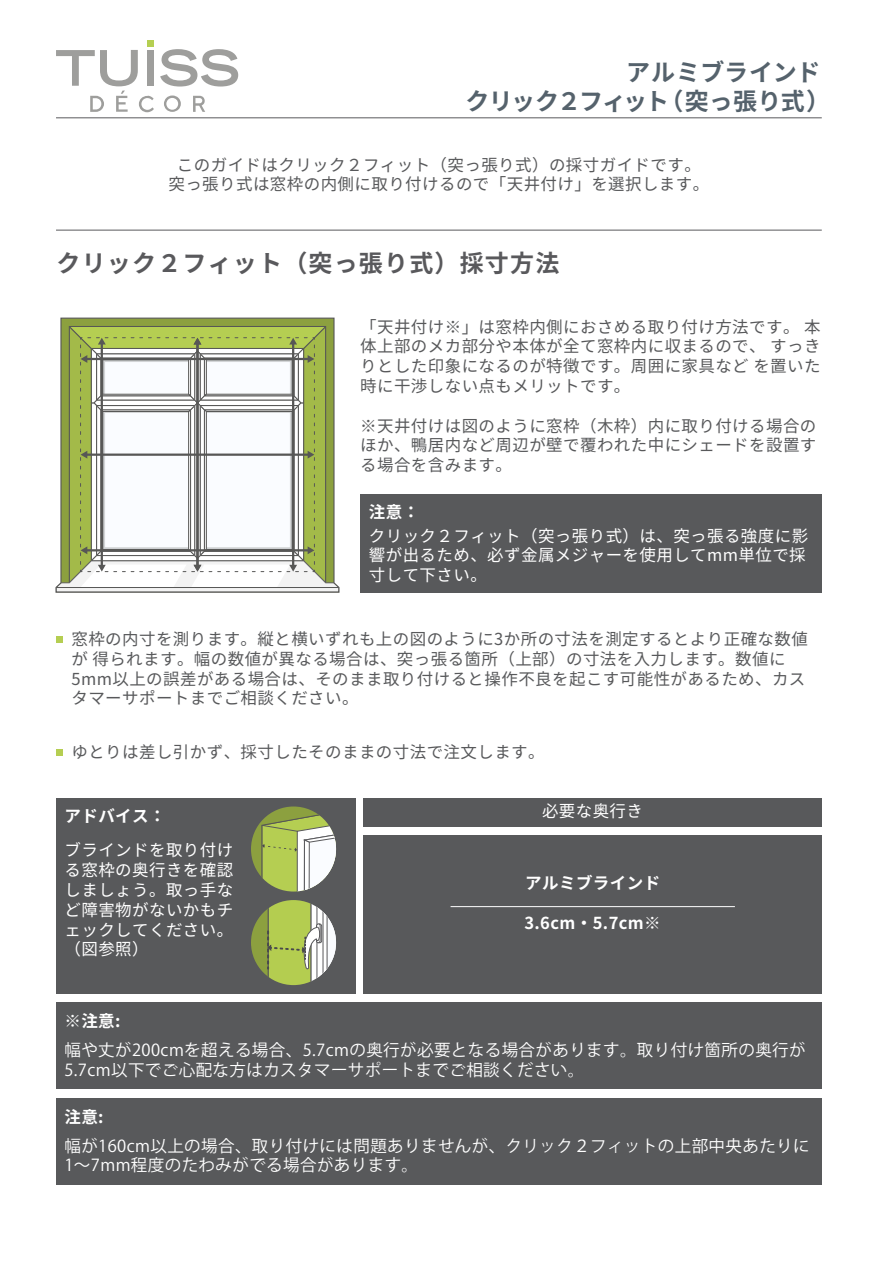
<style>
.page{position:relative;width:893px;height:1263px;background:#fff}
.page>*{position:absolute;margin:0;border:0;box-sizing:border-box;transform-origin:0 0}
.t1{font:700 24px/28.8px "Noto Sans CJ Kjp";letter-spacing:-.015em;color:#55626c}
.t2{font:700 24px "Noto Sans CJ Kjp";letter-spacing:.05em;color:#59595c}
.t3{font:16.5px/19.8px "Noto Sans CJ Kjp";letter-spacing:.025em;color:#58595b;text-align:justify}
.t4{font:16.5px/19.8px "Koz Go Pr 6 N";letter-spacing:.025em;color:#fff}
.t5{font:16.5px/19.8px "Noto Sans CJ Kjp";letter-spacing:.025em;color:#fff}
.t6{font:700 16.5px "Noto Sans CJ Kjp";letter-spacing:.025em;color:#fff}
</style>
<div class="page">
<hr style="left:56px;top:117px;width:766px;height:1px;background:#59595c">
<div style="left:56px;top:636px;width:7px;height:7px;background:#b5ce52"></div>
<div style="left:56px;top:749px;width:7px;height:7px;background:#b5ce52"></div>
<hr style="left:56px;top:230px;width:766px;height:1px;background:#59595c">
<svg style="left:55px;top:317px;width:285px;height:276px"></svg>
<div style="left:360px;top:494px;width:462px;height:98px;background:#58595b"></div>
<div style="left:147px;top:40px;width:7px;height:7px;background:#b5cf52"></div>
<svg style="left:160px;top:49px;width:78px;height:38px"></svg>
<svg style="left:56px;top:50px;width:98px;height:62px"></svg>
<svg style="left:164px;top:96px;width:17px;height:16px"></svg>
<svg style="left:193px;top:96px;width:12px;height:16px"></svg>
<div style="left:56px;top:798px;width:299px;height:195px;background:#58595b"></div>
<svg style="left:251px;top:806px;width:85px;height:85px"></svg>
<svg style="left:251px;top:900px;width:85px;height:85px"></svg>
<div style="left:364px;top:798px;width:458px;height:28px;background:#58595b"></div>
<div style="left:364px;top:835px;width:458px;height:158px;background:#58595b"></div>
<hr style="left:451px;top:906px;width:284px;height:1px;background:#fff">
<div style="left:56px;top:1002px;width:765px;height:87px;background:#58595b"></div>
<div style="left:56px;top:1097px;width:765px;height:87px;background:#58595b"></div>
<h1 class="t1" style="left:466px;top:59px;width:366px;text-indent:161px">アルミブラインドクリック２フィット（突っ張り式）</h1>
<p class="t3" style="left:168px;top:155px;width:542px;text-align:center">このガイドはクリック２フィット（突っ張り式）の採寸ガイドです。突っ張り式は窓枠の内側に取り付けるので「天井付け」を選択します。</p>
<h1 class="t2" style="left:57px;top:249px;width:504px">クリック２フィット（突っ張り式）採寸方法</h1>
<p class="t3" style="left:360px;top:317px;width:462px">「天井付け※」は窓枠内側におさめる取り付け方法です。 本体上部のメカ部分や本体が全て窓枠内に収まるので、 すっきりとした印象になるのが特徴です。周囲に家具など を置いた時に干渉しない点もメリットです。</p>
<p class="t3" style="left:360px;top:416px;width:458px">※天井付けは図のように窓枠（木枠）内に取り付ける場合のほか、鴨居内など周辺が壁で覆われた中にシェードを設置する場合を含みます。</p>
<p class="t6" style="left:369px;top:503px;width:52px">注意：</p>
<p class="t5" style="left:369px;top:526px;width:441px">クリック２フィット（突っ張り式）は、突っ張る強度に影響が出るため、必ず金属メジャーを使用してmm単位で採寸して下さい。</p>
<p class="t3" style="left:71px;top:629px;width:738px;text-align:left">窓枠の内寸を測ります。縦と横いずれも上の図のように3か所の寸法を測定するとより正確な数値が 得られます。幅の数値が異なる場合は、突っ張る箇所（上部）の寸法を入力します。数値に5mm以上の誤差がある場合は、そのまま取り付けると操作不良を起こす可能性があるため、カスタマーサポートまでご相談ください。</p>
<p class="t3" style="left:71px;top:743px;width:475px">ゆとりは差し引かず、採寸したそのままの寸法で注文します。</p>
<p class="t6" style="left:65px;top:807px;width:103px">アドバイス：</p>
<p class="t5" style="left:65px;top:841px;width:170px;text-align:justify">ブラインドを取り付ける窓枠の奥行きを確認しましょう。取っ手など障害物がないかもチェックしてください。（図参照）</p>
<p class="t5" style="left:542px;top:801px;width:103px">必要な奥行き</p>
<p class="t6" style="left:525px;top:874px;width:136px">アルミブラインド</p>
<p class="t6" style="left:524px;top:913px;width:138px">3.6cm・5.7cm※</p>
<p class="t6" style="left:64px;top:1012px;width:58px">※注意:</p>
<p class="t4" style="left:64px;top:1040px;width:743px">幅や丈が200cmを超える場合、5.7cmの奥行が必要となる場合があります。取り付け箇所の奥行が<br>5.7cm以下でご心配な方はカスタマーサポートまでご相談ください。</p>
<p class="t6" style="left:64px;top:1107px;width:41px">注意:</p>
<p class="t4" style="left:64px;top:1136px;width:747px">幅が160cm以上の場合、取り付けには問題ありませんが、クリック２フィットの上部中央あたりに<br>1～7mm程度のたわみがでる場合があります。</p>
</div>
